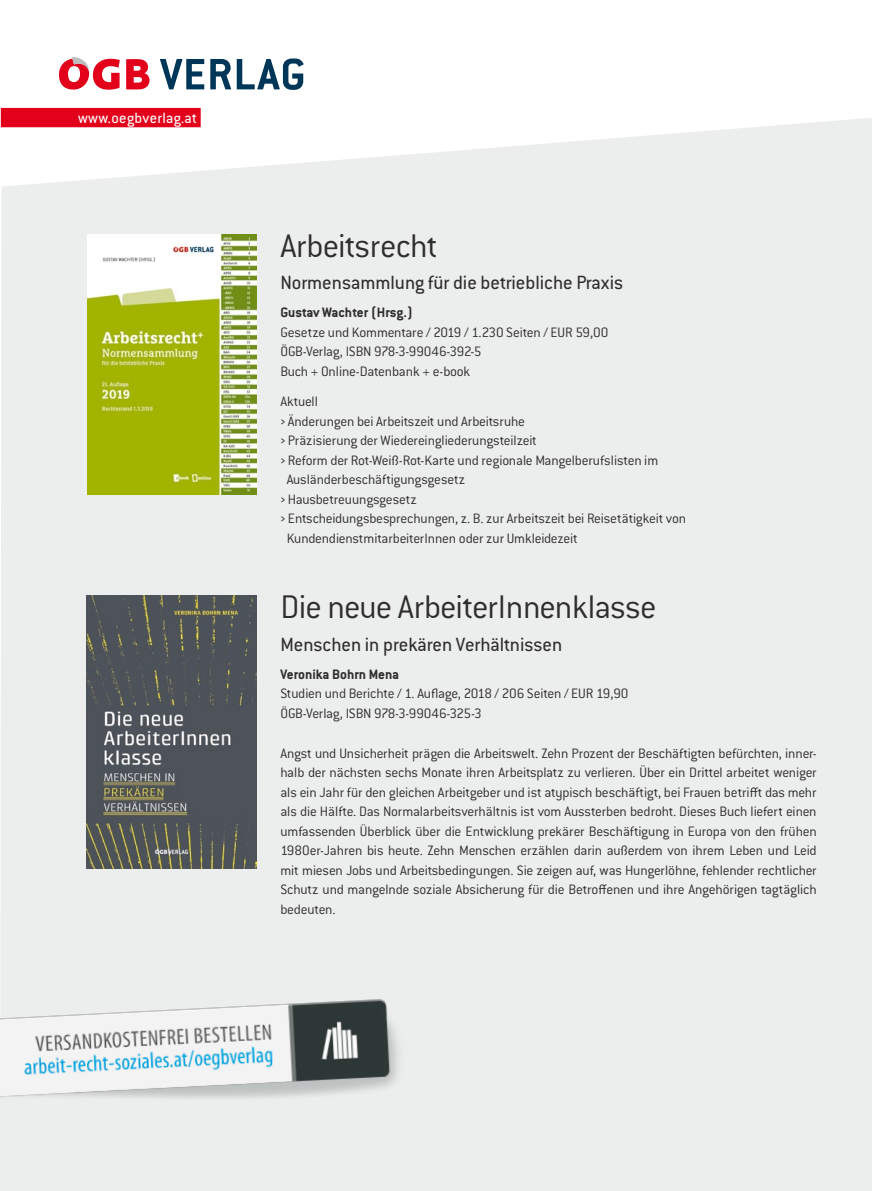
<style>
.page{position:relative;width:872px;height:1191px;background:#fff}
.page>*{position:absolute;margin:0;border:0;box-sizing:border-box;transform-origin:0 0}
.t1{font:300 36px "Conduit ITC Std";letter-spacing:-.025em;color:#2e2d30}
.t2{font:21px "Conduit ITC Std";color:#2e2d30}
.t3{font:16.35px "Conduit ITC Std";letter-spacing:.02em;color:#fff}
.t4{font:300 15px/19.5px "Conduit ITC Std";letter-spacing:-.015em;color:#2e2d30}
.t5{font:700 15px "Conduit ITC Std";color:#2e2d30}
</style>
<div class="page">
<div style="left:0;top:118px;width:872px;height:1073px;background:#eceded"></div>
<div style="left:1px;top:108px;width:200px;height:19px;background:#e2001a"></div>
<svg style="left:126px;top:59px;width:23px;height:30px"></svg>
<svg style="left:59px;top:57px;width:61px;height:33px"></svg>
<svg style="left:160px;top:58px;width:144px;height:32px"></svg>
<img style="left:87px;top:234px;width:170px;height:260px">
<img style="left:87px;top:595px;width:169px;height:273px">
<img style="left:0;top:973px;width:428px;height:195px">
<p class="t3" style="left:78px;top:108px;width:120px">www.oegbverlag.at</p>
<h1 class="t1" style="left:280px;top:223px;width:159px">Arbeitsrecht</h1>
<h2 class="t2" style="left:280px;top:270px;width:344px">Normensammlung für die betriebliche Praxis</h2>
<p class="t5" style="left:280px;top:303px;width:134px">Gustav Wachter (Hrsg.)</p>
<p class="t4" style="left:280px;top:322px;width:330px">Gesetze und Kommentare / 2019 / 1.230 Seiten / EUR 59,00<br>ÖGB-Verlag, ISBN 978-3-99046-392-5<br>Buch + Online-Datenbank + e-book</p>
<p class="t4" style="left:280px;top:391px;width:39px">Aktuell</p>
<p class="t4" style="left:280px;top:411px;width:246px">› Änderungen bei Arbeitszeit und Arbeitsruhe</p>
<p class="t4" style="left:280px;top:430px;width:258px">› Präzisierung der Wiedereingliederungsteilzeit</p>
<p class="t4" style="left:280px;top:450px;width:379px">› Reform der Rot-Weiß-Rot-Karte und regionale Mangelberufslisten im</p>
<p class="t4" style="left:287px;top:469px;width:180px">Ausländerbeschäftigungsgesetz</p>
<p class="t4" style="left:280px;top:489px;width:138px">› Hausbetreuungsgesetz</p>
<p class="t4" style="left:280px;top:508px;width:407px">› Entscheidungsbesprechungen, z. B. zur Arbeitszeit bei Reisetätigkeit von</p>
<p class="t4" style="left:287px;top:528px;width:292px">KundendienstmitarbeiterInnen oder zur Umkleidezeit</p>
<h1 class="t1" style="left:280px;top:585px;width:378px">Die neue ArbeiterInnenklasse</h1>
<h2 class="t2" style="left:280px;top:631px;width:283px">Menschen in prekären Verhältnissen</h2>
<p class="t5" style="left:280px;top:665px;width:120px">Veronika Bohrn Mena</p>
<p class="t4" style="left:280px;top:683px;width:350px">Studien und Berichte / 1. Auflage, 2018 / 206 Seiten / EUR 19,90<br>ÖGB-Verlag, ISBN 978-3-99046-325-3</p>
<p class="t4" style="left:280px;top:742px;width:538px;text-align:justify">Angst und Unsicherheit prägen die Arbeitswelt. Zehn Prozent der Beschäftigten befürchten, inner&shy;halb der nächsten sechs Monate ihren Arbeitsplatz zu verlieren. Über ein Drittel arbeitet weniger als ein Jahr für den gleichen Arbeitgeber und ist atypisch beschäftigt, bei Frauen betrifft das mehr als die Hälfte. Das Normalarbeitsverhältnis ist vom Aussterben bedroht. Dieses Buch liefert einen umfassenden Überblick über die Entwicklung prekärer Beschäftigung in Europa von den frühen 1980er-Jahren bis heute. Zehn Menschen erzählen darin außerdem von ihrem Leben und Leid mit miesen Jobs und Arbeitsbedingungen. Sie zeigen auf, was Hungerlöhne, fehlender rechtlicher Schutz und mangelnde soziale Absicherung für die Betroffenen und ihre Angehörigen tagtäglich bedeuten.</p>
</div>
